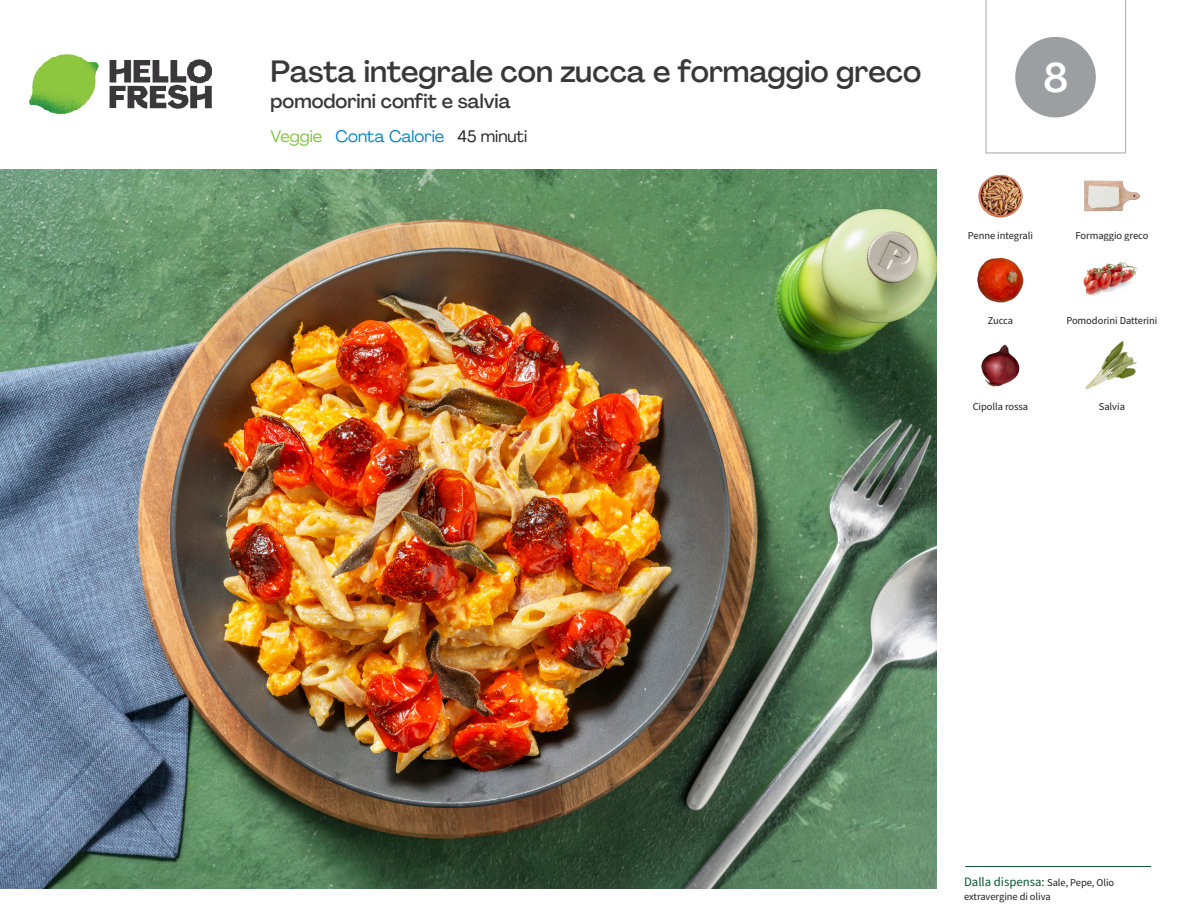
<style>
.page{position:relative;width:1188px;height:918px;background:#fff}
.page>*{position:absolute;margin:0;border:0;box-sizing:border-box;transform-origin:0 0}
._24_Recipe_Nr_Bag{font:500 40.5px "Agrandir";color:#fff}
._15_Titel_UK{font:500 30px "Agrandir";color:#383839}
._15_Titel_UK-2{font:500 19.5px "Agrandir";color:#383839}
._02_Box_Type{font:16.5px "Agrandir";color:#0082bf}
.t1{font:12.75px "Source Sans Pro";color:#0e572c}
._18_FRONT_ingredient{font:10.5px "Source Sans Pro";letter-spacing:-.005em;color:#231f20}
.t2{font:10.5px "Source Sans Variable";letter-spacing:-.005em;color:#231f20}
.s1{color:#81c340}
.s2{color:#231f20}
.s3{font-family:"Source Sans Variable";font-size:10.5px;color:#231f20}
</style>
<div class="page">
<img style="left:30px;top:54px;width:181px;height:61px">
<hr style="left:965px;top:866px;width:186px;height:1px;background:#0e572c">
<img style="left:0;top:170px;width:936px;height:718px">
<img style="left:1084px;top:180px;width:57px;height:32px">
<img style="left:978px;top:174px;width:45px;height:44px">
<img style="left:1083px;top:262px;width:55px;height:34px">
<img style="left:977px;top:257px;width:47px;height:46px">
<img style="left:1085px;top:341px;width:52px;height:49px">
<img style="left:981px;top:344px;width:39px;height:43px">
<svg style="left:985px;top:0;width:141px;height:154px"></svg>
<p class="_15_Titel_UK" style="left:271px;top:53px;width:652px">Pasta integrale con zucca e formaggio greco</p>
<p class="_15_Titel_UK-2" style="left:271px;top:89px;width:242px">pomodorini confit e salvia</p>
<p class="_02_Box_Type" style="left:271px;top:126px;width:258px"><span class="s1">Veggie</span> Conta Calorie <span class="s2">45 minuti</span></p>
<p class="_24_Recipe_Nr_Bag" style="left:1043px;top:53px;width:26px">8</p>
<p class="_18_FRONT_ingredient" style="left:968px;top:229px;width:67px">Penne integrali</p>
<p class="_18_FRONT_ingredient" style="left:1075px;top:229px;width:74px">Formaggio greco</p>
<p class="_18_FRONT_ingredient" style="left:988px;top:314px;width:27px">Zucca</p>
<p class="_18_FRONT_ingredient" style="left:1066px;top:314px;width:93px">Pomodorini Datterini</p>
<p class="_18_FRONT_ingredient" style="left:973px;top:399px;width:57px">Cipolla rossa</p>
<p class="_18_FRONT_ingredient" style="left:1099px;top:399px;width:28px">Salvia</p>
<p class="t1" style="left:964px;top:873px;width:152px">Dalla dispensa: <span class="s3">Sale, Pepe, Olio</span></p>
<p class="t2" style="left:964px;top:890px;width:88px">extravergine di oliva</p>
</div>
